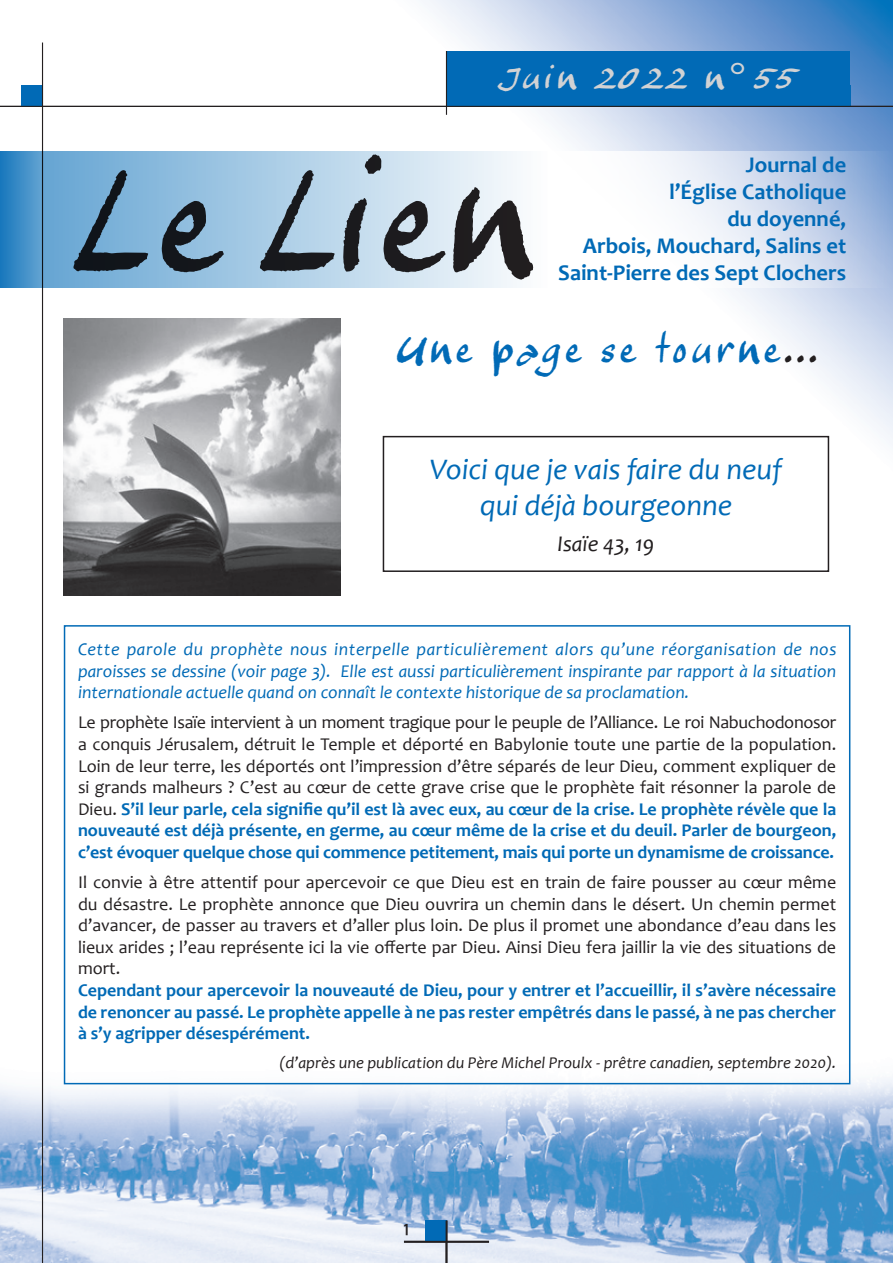
<style>
.page{position:relative;width:893px;height:1263px;background:#fff}
.page>*{position:absolute;margin:0;border:0;box-sizing:border-box;transform-origin:0 0}
.t1{font:187.5px "Manu Script";letter-spacing:-.025em;color:#231f20}
.t2{font:48px "Manu Script";color:#016ab6}
.t3{font:37.8px "Manu Script";color:#d1d2d4;scale:1.14 1}
.t4{font:italic 30px/36px "Candara";color:#016ab6;text-align:center}
.t5{font:700 22.5px/27px "Candara";color:#016ab6;text-align:right}
.t6{font:italic 22.5px "Candara";color:#231f20}
.t7{font:18px/21.6px "Candara";color:#231f20;text-align:justify}
.t8{font:italic 18px/21.6px "Candara";color:#016ab6;text-align:justify}
.t9{font:700 18px/21.6px "Candara";color:#016ab6;text-align:justify}
.t10{font:italic 16.5px "Candara";color:#231f20}
.t11{font:15px "Blair Md ITCTT Medium";color:#231f20}
.s1{color:#231f20}
.s2{font-weight:700;color:#016ab6}
</style>
<div class="page">
<img style="left:0;top:1044px;width:893px;height:219px">
<img style="left:0;top:0;width:893px;height:644px">
<div style="left:64px;top:625px;width:786px;height:459px;border:2px solid #016ab6"></div>
<div style="left:446px;top:51px;width:404px;height:55px;background:#016ab6"></div>
<div style="left:425px;top:1220px;width:21px;height:22px;background:#016ab6"></div>
<hr style="left:446px;top:1220px;width:1px;height:43px;background:#231f20">
<hr style="left:404px;top:1241px;width:85px;height:1px;background:#231f20">
<div style="left:21px;top:85px;width:22px;height:21px;background:#016ab6"></div>
<hr style="left:42px;top:43px;width:1px;height:1220px;background:#231f20">
<hr style="left:446px;top:51px;width:1px;height:64px;background:#231f20">
<hr style="left:0;top:106px;width:893px;height:1px;background:#231f20">
<div style="left:0;top:151px;width:43px;height:136px;background:linear-gradient(to right,#1777bc,#64a4d2)"></div>
<div style="left:43px;top:151px;width:506px;height:136px;background:linear-gradient(to right,#66a5d3,#fefefe)"></div>
<svg style="left:549px;top:151px;width:344px;height:136px"></svg>
<div style="left:383px;top:436px;width:446px;height:136px;border:2px solid #231f20"></div>
<img style="left:64px;top:319px;width:276px;height:276px">
<h3 class="t3" style="left:498px;top:57px;width:265px">Juin 2022 n° 55</h3>
<h1 class="t1" style="left:63px;top:115px;width:478px">Le Lien</h1>
<p class="t5" style="left:558px;top:151px;width:289px">Journal de<br>l’Église Catholique<br>du doyenné,<br>Arbois, Mouchard, Salins et<br>Saint-Pierre des Sept Clochers</p>
<h2 class="t2" style="left:393px;top:322px;width:427px">Une page se tourne<span class="s1">...</span></h2>
<h3 class="t4" style="left:430px;top:451px;width:354px">Voici que je vais faire du neuf qui déjà bourgeonne</h3>
<p class="t6" style="left:558px;top:530px;width:98px">Isaïe 43, 19</p>
<p class="t8" style="left:78px;top:638px;width:760px">Cette parole du prophète nous interpelle particulièrement alors qu’une réorganisation de nos paroisses se dessine (voir page 3). Elle est aussi particulièrement inspirante par rapport à la situation internationale actuelle quand on connaît le contexte historique de sa proclamation.</p>
<p class="t7" style="left:78px;top:712px;width:760px">Le prophète Isaïe intervient à un moment tragique pour le peuple de l’Alliance. Le roi Nabuchodonosor a conquis Jérusalem, détruit le Temple et déporté en Babylonie toute une partie de la population.<br>Loin de leur terre, les déportés ont l’impression d’être séparés de leur Dieu, comment expliquer de si grands malheurs ? C’est au cœur de cette grave crise que le prophète fait résonner la parole de Dieu. <span class="s2">S’il leur parle, cela signifie qu’il est là avec eux, au cœur de la crise. Le prophète révèle que la nouveauté est déjà présente, en germe, au cœur même de la crise et du deuil. Parler de bourgeon, c’est évoquer quelque chose qui commence petitement, mais qui porte un dynamisme de croissance.</span></p>
<p class="t7" style="left:78px;top:871px;width:760px">Il convie à être attentif pour apercevoir ce que Dieu est en train de faire pousser au cœur même du désastre. Le prophète annonce que Dieu ouvrira un chemin dans le désert. Un chemin permet d’avancer, de passer au travers et d’aller plus loin. De plus il promet une abondance d’eau dans les lieux arides ; l’eau représente ici la vie offerte par Dieu. Ainsi Dieu fera jaillir la vie des situations de mort.</p>
<p class="t9" style="left:78px;top:979px;width:760px">Cependant pour apercevoir la nouveauté de Dieu, pour y entrer et l’accueillir, il s’avère nécessaire de renoncer au passé. Le prophète appelle à ne pas rester empêtrés dans le passé, à ne pas chercher à s’y agripper désespérément.</p>
<p class="t10" style="left:280px;top:1052px;width:558px">(d’après une publication du Père Michel Proulx - prêtre canadien, septembre 2020).</p>
<p class="t11" style="left:404px;top:1217px;width:7px">1</p>
</div>
